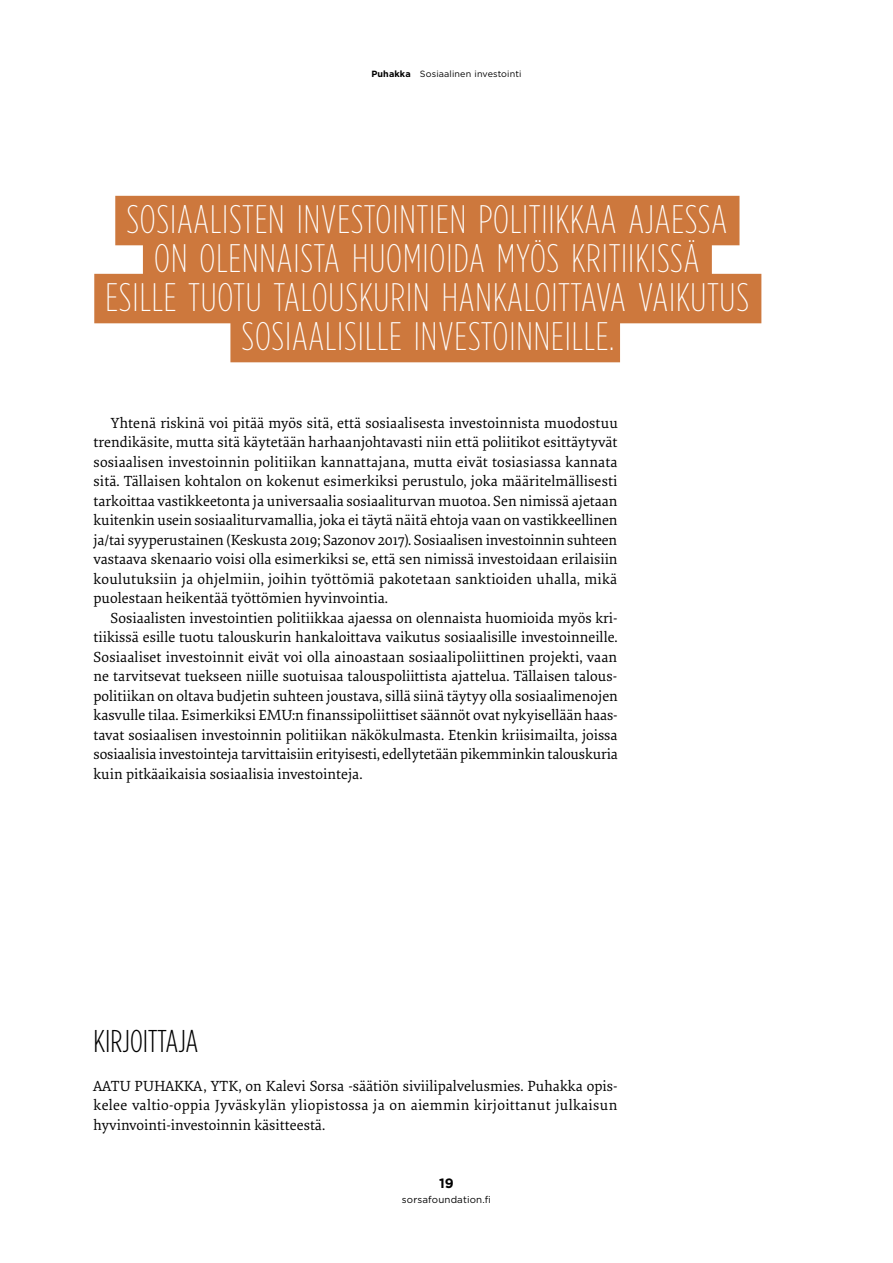
<style>
.page{position:relative;width:893px;height:1263px;background:#fff}
.page>*{position:absolute;margin:0;border:0;box-sizing:border-box;transform-origin:0 0}
.t1{font:200 39.75px/39px "Gotham Condensed";letter-spacing:.025em;color:#fff;text-align:center}
.t2{font:300 31.5px "Gotham Condensed";color:#000}
.t3{font:15.3px/19.5px "Elena Basic";color:#000;text-align:justify}
.t4{font:700 13.5px "Gotham";color:#000}
.t5{font:9.75px "Gotham";letter-spacing:.015em;color:#000}
.t6{font:9px "Gotham";letter-spacing:.015em;color:#000}
.s1{font-weight:700}
</style>
<div class="page">
<div style="left:115px;top:196px;width:624px;height:49px;background:#cd783d"></div>
<div style="left:143px;top:235px;width:569px;height:49px;background:#cd783d"></div>
<div style="left:94px;top:274px;width:667px;height:49px;background:#cd783d"></div>
<div style="left:230px;top:313px;width:390px;height:49px;background:#cd783d"></div>
<p class="t6" style="left:371px;top:68px;width:152px"><span class="s1">Puhakka</span> Sosiaalinen investointi</p>
<h1 class="t1" style="left:105px;top:199px;width:645px">SOSIAALISTEN INVESTOINTIEN POLITIIKKAA AJAESSA ON OLENNAISTA HUOMIOIDA MYÖS KRITIIKISSÄ<br>ESILLE TUOTU TALOUSKURIN HANKALOITTAVA VAIKUTUS SOSIAALISILLE INVESTOINNEILLE.</h1>
<p class="t3" style="left:94px;top:412px;width:526px;text-indent:17px">Yhtenä riskinä voi pitää myös sitä, että sosiaalisesta investoinnista muodostuu trendikäsite, mutta sitä käytetään harhaanjohtavasti niin että poliitikot esittäytyvät sosiaalisen investoinnin politiikan kannattajana, mutta eivät tosiasiassa kannata sitä. Tällaisen kohtalon on kokenut esimerkiksi perustulo, joka määritelmällisesti tarkoittaa vastikkeetonta ja universaalia sosiaaliturvan muotoa. Sen nimissä ajetaan kuitenkin usein sosiaaliturvamallia, joka ei täytä näitä ehtoja vaan on vastikkeellinen ja/tai syyperustainen (Keskusta 2019; Sazonov 2017). Sosiaalisen investoinnin suhteen vastaava skenaario voisi olla esimerkiksi se, että sen nimissä investoidaan erilaisiin koulutuksiin ja ohjelmiin, joihin työttömiä pakotetaan sanktioiden uhalla, mikä puolestaan heikentää työttömien hyvinvointia.</p>
<p class="t3" style="left:94px;top:607px;width:526px;text-align:left;text-indent:17px">Sosiaalisten investointien politiikkaa ajaessa on olennaista huomioida myös kri&shy;tiikissä esille tuotu talouskurin hankaloittava vaikutus sosiaalisille investoinneille.<br>Sosiaaliset investoinnit eivät voi olla ainoastaan sosiaalipoliittinen projekti, vaan ne tarvitsevat tuekseen niille suotuisaa talouspoliittista ajattelua. Tällaisen talous&shy;politiikan on oltava budjetin suhteen joustava, sillä siinä täytyy olla sosiaalimenojen kasvulle tilaa. Esimerkiksi EMU:n finanssipoliittiset säännöt ovat nykyisellään haas&shy;tavat sosiaalisen investoinnin politiikan näkökulmasta. Etenkin kriisimailta, joissa sosiaalisia investointeja tarvittaisiin erityisesti, edellytetään pikemminkin talouskuria kuin pitkäaikaisia sosiaalisia investointeja.</p>
<h2 class="t2" style="left:94px;top:1023px;width:106px">KIRJOITTAJA</h2>
<p class="t3" style="left:94px;top:1075px;width:526px">AATU PUHAKKA, YTK, on Kalevi Sorsa -säätiön siviilipalvelusmies. Puhakka opis&shy;kelee valtio-oppia Jyväskylän yliopistossa ja on aiemmin kirjoittanut julkaisun hyvinvointi-investoinnin käsitteestä.</p>
<p class="t4" style="left:439px;top:1174px;width:16px">19</p>
<p class="t5" style="left:402px;top:1193px;width:91px">sorsafoundation.fi</p>
</div>
